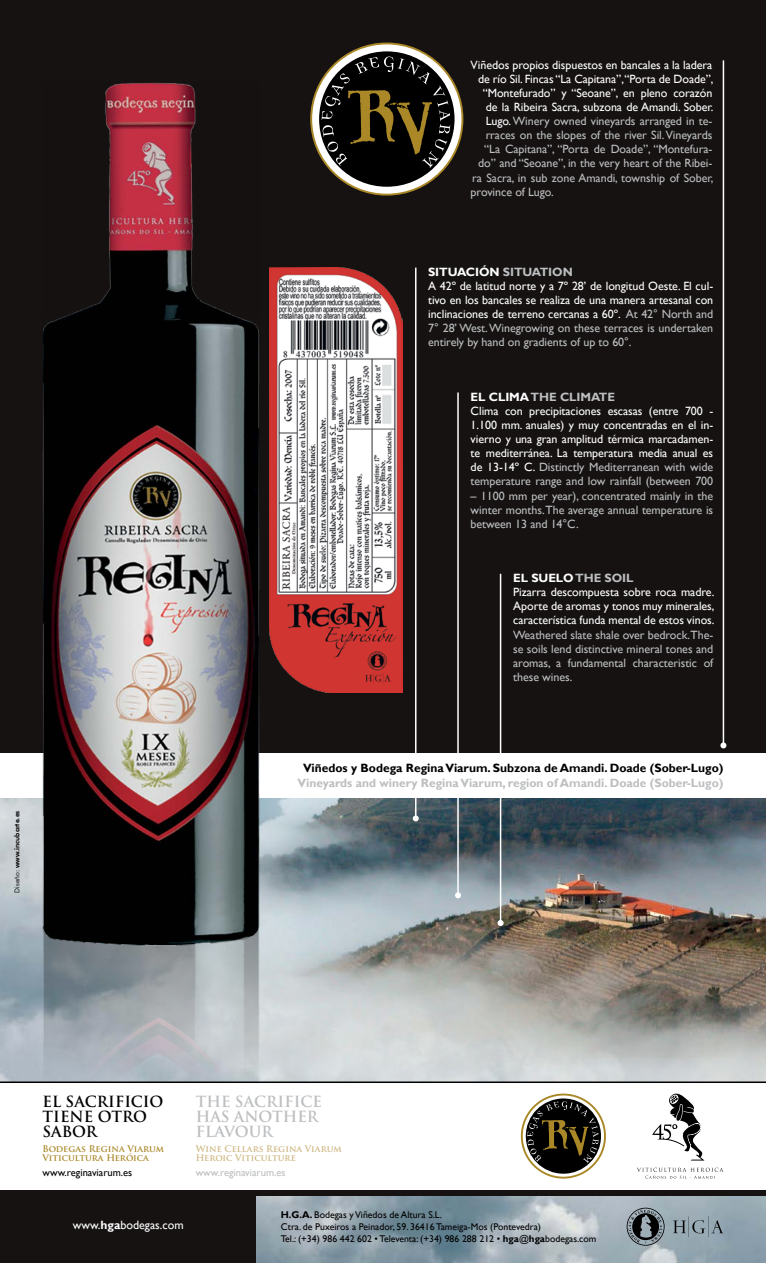
<style>
.page{position:relative;width:766px;height:1263px;background:#fff}
.page>*{position:absolute;margin:0;border:0;box-sizing:border-box;transform-origin:0 0}
.t1{font:700 15px/15px "Trajan Pro";color:#bcbec0}
.t2{font:700 15px/15px "Trajan Pro";color:#000}
.t3{font:12px/14.1px "Gill Sans";letter-spacing:-.005em;color:#fff}
.t4{font:12px/14.1px "Gill Sans";letter-spacing:-.005em;color:#bcbec0;text-align:justify}
.t5{font:700 12px "Gill Sans";color:#bcbec0}
.t6{font:700 12px "Gill Sans";color:#000}
.t7{font:10.5px "Gill Sans";color:#000}
.t8{font:10.5px "Gill Sans";color:#bcbec0}
.t9{font:9.75px/11.7px "Gill Sans";color:#000}
.t10{font:700 9px/9px "Trajan Pro";color:#ceb883}
.t11{font:700 9px/9px "Trajan Pro";letter-spacing:-.005em;color:#aa8828}
.t12{font:800 6.75px "Futura BT";color:#000}
.s1{font-weight:400}
.s2{color:#fff}
.s3{font-weight:700}
.s4{font-weight:700;color:#bcbec0}
.s5{color:#bcbec0}
</style>
<div class="page">
<img style="left:0;top:798px;width:765px;height:465px">
<img style="left:259px;top:798px;width:506px;height:283px">
<div style="left:0;top:0;width:765px;height:753px;background:#161212"></div>
<div style="left:0;top:1082px;width:256px;height:181px;background:#161212"></div>
<div style="left:0;top:1082px;width:765px;height:108px;background:#fff"></div>
<div style="left:0;top:1190px;width:765px;height:6px;background:#161212"></div>
<hr style="left:0;top:1081px;width:765px;height:2px;background:#000">
<hr style="left:722px;top:60px;width:2px;height:685px;background:#fff">
<svg style="left:720px;top:742px;width:6px;height:6px"></svg>
<hr style="left:499px;top:574px;width:2px;height:349px;background:#fff">
<svg style="left:497px;top:920px;width:6px;height:6px"></svg>
<hr style="left:457px;top:392px;width:1px;height:503px;background:#fff">
<svg style="left:455px;top:892px;width:6px;height:6px"></svg>
<hr style="left:415px;top:268px;width:1px;height:550px;background:#fff">
<svg style="left:412px;top:815px;width:6px;height:6px"></svg>
<svg style="left:311px;top:43px;width:151px;height:152px;background:#ede7d7"></svg>
<div style="left:319px;top:51px;width:135px;height:136px;background:#000;border-radius:50%"></div>
<svg style="left:321px;top:56px;width:129px;height:112px"></svg>
<svg style="left:521px;top:1094px;width:83px;height:84px"></svg>
<div style="left:520px;top:1093px;width:85px;height:85px;border:2px solid #aa8828;border-radius:50%"></div>
<svg style="left:525px;top:1098px;width:76px;height:76px"></svg>
<svg style="left:527px;top:1101px;width:71px;height:62px;background:#373225"></svg>
<svg style="left:652px;top:1093px;width:52px;height:67px"></svg>
<svg style="left:637px;top:1168px;width:86px;height:11px"></svg>
<img style="left:269px;top:268px;width:133px;height:425px">
<img style="left:43px;top:945px;width:216px;height:136px">
<img style="left:43px;top:83px;width:216px;height:862px">
<svg style="left:626px;top:1208px;width:38px;height:37px"></svg>
<svg style="left:673px;top:1216px;width:50px;height:21px"></svg>
<p class="t12" style="left:13px;top:892px;width:83px;rotate:-90deg"><span class="s1">Diseño:</span> www.incubarte.es</p>
<p class="t3" style="left:470px;top:58px;width:243px">Viñedos propios dispuestos en bancales a la ladera</p>
<p class="t3" style="left:478px;top:72px;width:237px">de río Sil. Fincas “La Capitana”,“Porta de Doade”,</p>
<p class="t3" style="left:482px;top:86px;width:231px">“Montefurado” y “Seoane”, en pleno corazón</p>
<p class="t3" style="left:485px;top:100px;width:229px">de la Ribeira Sacra, subzona de Amandi. Sober.</p>
<p class="t4" style="left:485px;top:114px;width:228px"><span class="s2">Lugo.</span> Winery owned vineyards arranged in te-</p>
<p class="t4" style="left:485px;top:128px;width:228px">rraces on the slopes of the river Sil. Vineyards</p>
<p class="t4" style="left:484px;top:142px;width:230px">“La Capitana”, “Porta de Doade”, “Montefura-</p>
<p class="t4" style="left:478px;top:157px;width:236px">do” and “Seoane”, in the very heart of the Ribei-</p>
<p class="t4" style="left:472px;top:171px;width:243px">ra Sacra, in sub zone Amandi, township of Sober,</p>
<p class="t4" style="left:470px;top:185px;width:84px">province of Lugo.</p>
<p class="t3" style="left:428px;top:265px;width:286px"><span class="s3">SITUACIÓN</span> <span class="s4">SITUATION<br></span>A 42º de latitud norte y a 7º 28’ de longitud Oeste. El cul&shy;tivo en los bancales se realiza de una manera artesanal con inclinaciones de terreno cercanas a 60º. <span class="s5">At 42° North and 7° 28’ West. Winegrowing on these terraces is undertaken entirely by hand on gradients of up to 60°.</span></p>
<p class="t3" style="left:470px;top:390px;width:244px"><span class="s3">EL CLIMA</span> <span class="s4">THE CLIMATE<br></span>Clima con precipitaciones escasas (entre 700 - 1.100 mm. anuales) y muy concentradas en el in&shy;vierno y una gran amplitud térmica marcadamen&shy;te mediterránea. La temperatura media anual es de 13-14º C. <span class="s5">Distinctly Mediterranean with wide temperature range and low rainfall (between 700</span></p>
<p class="t4" style="left:470px;top:489px;width:244px">– 1100 mm per year), concentrated mainly in the winter months. The average annual temperature is between 13 and 14°C.</p>
<p class="t3" style="left:513px;top:571px;width:203px"><span class="s3">EL SUELO</span> <span class="s4">THE SOIL<br></span>Pizarra descompuesta sobre roca madre.<br>Aporte de aromas y tonos muy minerales, característica funda mental de estos vinos.</p>
<p class="t4" style="left:513px;top:628px;width:201px">Weathered slate shale over bedrock.The&shy;se soils lend distinctive mineral tones and aromas, a fundamental characteristic of these wines.</p>
<p class="t6" style="left:303px;top:761px;width:422px">Viñedos y Bodega Regina Viarum. Subzona de Amandi. Doade (Sober-Lugo)</p>
<p class="t5" style="left:297px;top:775px;width:427px">Vineyards and winery Regina Viarum, region of Amandi. Doade (Sober-Lugo)</p>
<p class="t2" style="left:43px;top:1094px;width:122px">EL SACRIFICIO<br>TIENE OTRO<br>SABOR</p>
<p class="t11" style="left:43px;top:1144px;width:123px">Bodegas Regina Viarum<br>Viticultura Heróica</p>
<p class="t1" style="left:196px;top:1094px;width:127px">THE SACRIFICE<br>HAS ANOTHER<br>FLAVOUR</p>
<p class="t10" style="left:196px;top:1144px;width:147px">Wine Cellars Regina Viarum<br>Heroic Viticulture</p>
<p class="t7" style="left:43px;top:1166px;width:91px">www.reginaviarum.es</p>
<p class="t8" style="left:196px;top:1166px;width:91px">www.reginaviarum.es</p>
<p class="t3" style="left:73px;top:1218px;width:112px">www.<span class="s3">hga</span>bodegas.com</p>
<p class="t9" style="left:281px;top:1209px;width:317px"><span class="s3">H.G.A.</span> Bodegas y Viñedos de Altura S.L.<br>Ctra. de Puxeiros a Peinador, 59. 36416 Tameiga-Mos (Pontevedra)<br>Tel.: (+34) 986 442 602 • Televenta: (+34) 986 288 212 • <span class="s3">hga</span>@<span class="s3">hga</span>bodegas.com</p>
</div>
